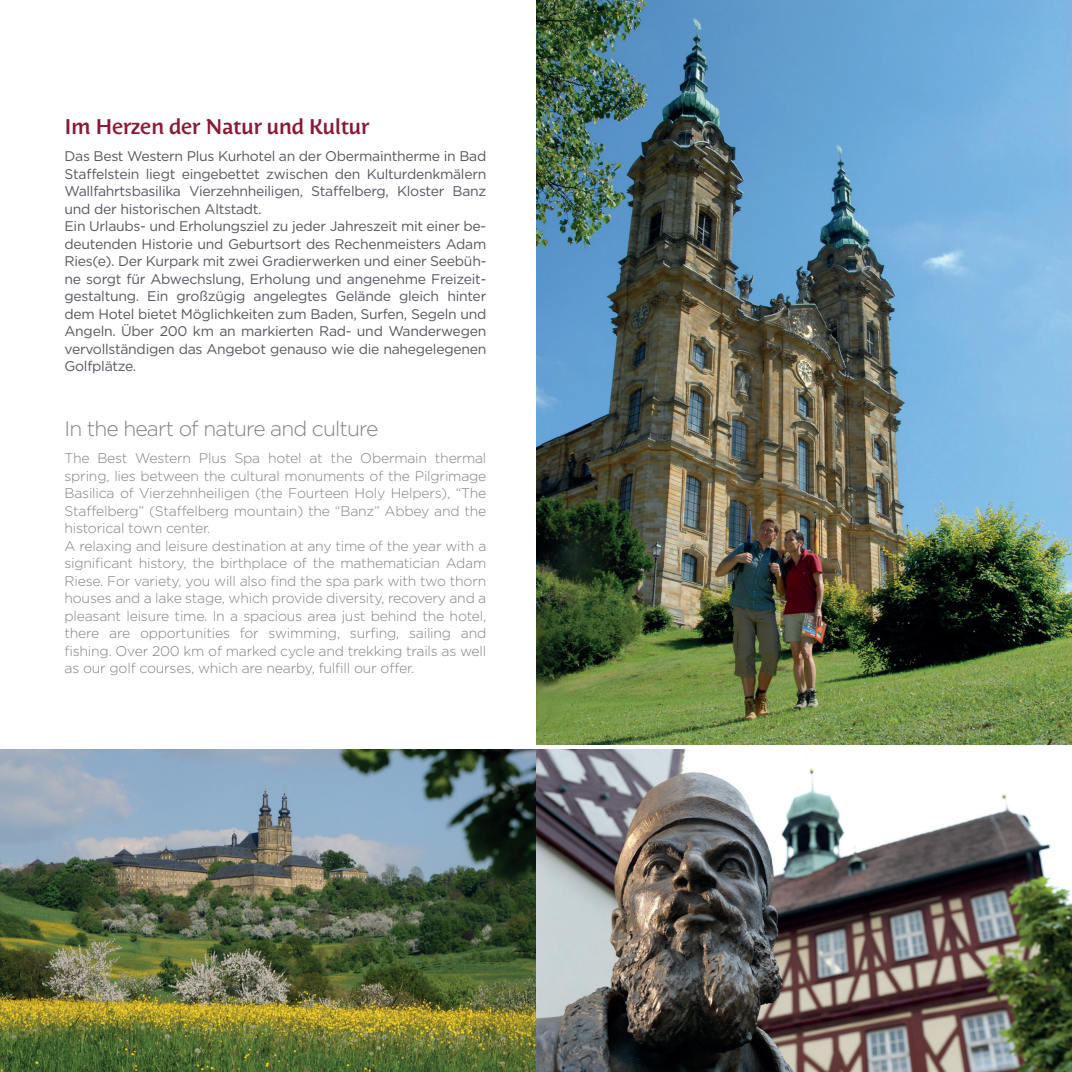
<style>
.page{position:relative;width:1072px;height:1072px;background:#fff}
.page>*{position:absolute;margin:0;border:0;box-sizing:border-box;transform-origin:0 0}
.t1{font:300 21px "Gotham";letter-spacing:-.04em;color:#817f88}
.t2{font:600 21px "Costa Std";letter-spacing:-.02em;color:#8a1935}
.t3{font:300 14px/17.5px "Gotham";letter-spacing:-.015em;color:#817f88}
.t4{font:14px/17.5px "Gotham";letter-spacing:-.02em;color:#585660}
</style>
<div class="page">
<img style="left:536px;top:0;width:535px;height:744px">
<img style="left:0;top:749px;width:1071px;height:322px">
<h1 class="t2" style="left:64px;top:114px;width:306px">Im Herzen der Natur und Kultur</h1>
<p class="t4" style="left:64px;top:147px;width:423px">Das Best Western Plus Kurhotel an der Obermaintherme in Bad Staffelstein liegt eingebettet zwischen den Kulturdenkmälern Wallfahrtsbasilika Vierzehnheiligen, Staffelberg, Kloster Banz und der historischen Altstadt.<br>Ein Urlaubs- und Erholungsziel zu jeder Jahreszeit mit einer be&shy;deutenden Historie und Geburtsort des Rechenmeisters Adam Ries(e). Der Kurpark mit zwei Gradierwerken und einer Seebüh&shy;ne sorgt für Abwechslung, Erholung und angenehme Freizeit&shy;gestaltung. Ein großzügig angelegtes Gelände gleich hinter dem Hotel bietet Möglichkeiten zum Baden, Surfen, Segeln und Angeln. Über 200 km an markierten Rad- und Wanderwegen vervollständigen das Angebot genauso wie die nahegelegenen Golfplätze.</p>
<h1 class="t1" style="left:64px;top:415px;width:315px">In the heart of nature and culture</h1>
<p class="t3" style="left:64px;top:449px;width:423px">The Best Western Plus Spa hotel at the Obermain thermal spring, lies between the cultural monuments of the Pilgrimage Basilica of Vierzehnheiligen (the Fourteen Holy Helpers), “The Staffelberg” (Staffelberg mountain) the “Banz” Abbey and the historical town center.<br>A relaxing and leisure destination at any time of the year with a significant history, the birthplace of the mathematician Adam Riese. For variety, you will also find the spa park with two thorn houses and a lake stage, which provide diversity, recovery and a pleasant leisure time. In a spacious area just behind the hotel, there are opportunities for swimming, surfing, sailing and fishing. Over 200 km of marked cycle and trekking trails as well as our golf courses, which are nearby, fulfill our offer.</p>
</div>
